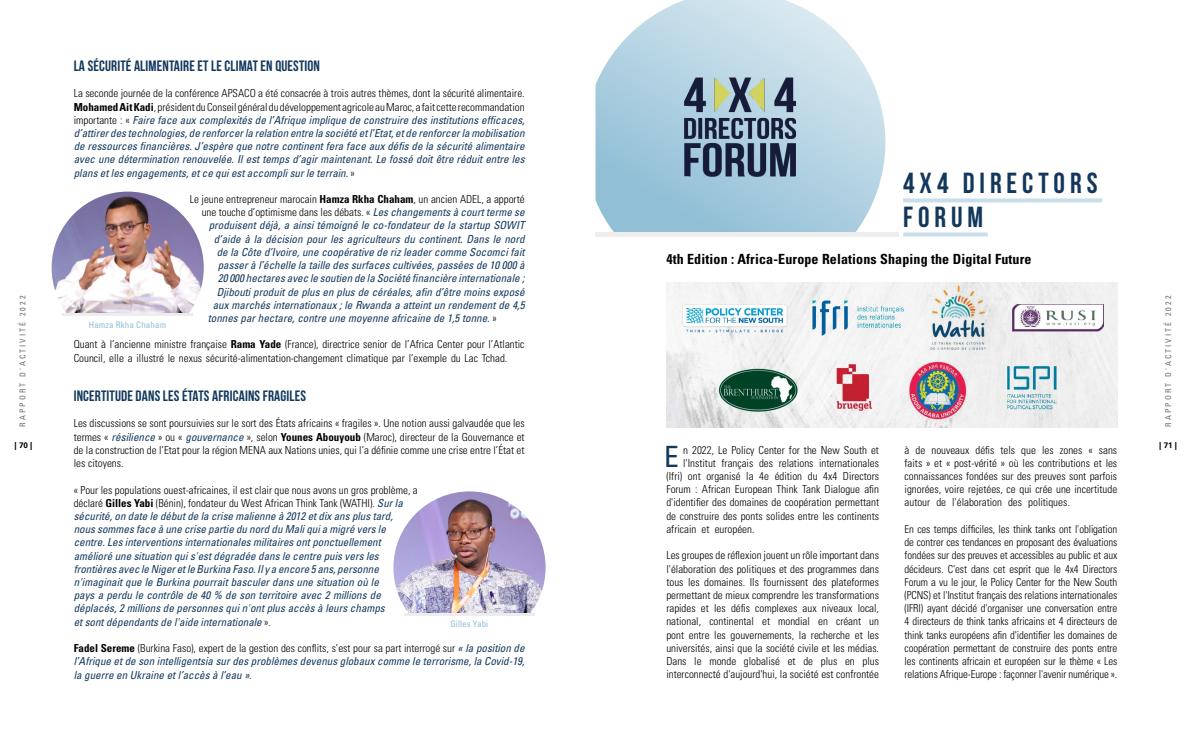
<style>
.page{position:relative;width:1191px;height:738px;background:#fff}
.page>*{position:absolute;margin:0;border:0;box-sizing:border-box;transform-origin:0 0}
.t1{font:condensed 29.3px "Univers LT Std";color:#13385c}
.t2{font:29px/34px "Bebas Neue";letter-spacing:.17em;color:#13385c}
.t3{font:700 15px "Bebas Neue";letter-spacing:.01em;color:#13385c}
.t4{font:700 condensed 14px "Univers LT Std";letter-spacing:.01em;color:#000}
.t5{font:300 condensed 11px/13.2px "Univers LT Std";color:#000;text-align:justify}
.t6{font:italic condensed 11px/13.2px "Univers LT Std";color:#13385c;text-align:justify}
.t7{font:condensed 9px "Univers LT Std";letter-spacing:.01em;color:#91bfd6}
.t8{font:condensed 8px "Univers LT Std";letter-spacing:.25em;color:#706f6f}
.t9{font:700 8px "Univers LT Std";color:#000}
.s1{font-weight:300;font-style:normal;color:#000}
.s2{font-weight:700;font-style:normal;color:#000}
.s3{font-weight:700}
.s4{font-weight:400;font-style:italic;color:#13385c}
</style>
<div class="page">
<img style="left:393px;top:491px;width:152px;height:121px">
<hr style="left:404px;top:612px;width:131px;height:2px;background:#ededed">
<img style="left:52px;top:191px;width:152px;height:122px">
<hr style="left:62px;top:313px;width:131px;height:2px;background:#ededed">
<svg style="left:595px;top:0;width:290px;height:232px;background:#bdd8e6"></svg>
<hr style="left:595px;top:232px;width:304px;height:4px;background:#ededed">
<svg style="left:903px;top:198px;width:199px;height:4px"></svg>
<svg style="left:903px;top:232px;width:84px;height:4px"></svg>
<img style="left:677px;top:63px;width:122px;height:122px">
<img style="left:666px;top:283px;width:451px;height:144px">
<h3 class="t3" style="left:74px;top:57px;width:248px">LA SÉCURITÉ ALIMENTAIRE ET LE CLIMAT EN QUESTION</h3>
<p class="t6" style="left:74px;top:87px;width:452px"><span class="s1">La seconde journée de la conférence APSACO a été consacrée à trois autres thèmes, dont la sécurité alimentaire.<br></span><span class="s2">Mohamed Ait Kadi</span><span class="s1">, président du Conseil général du développement agricole au Maroc, a fait cette recommandation importante : «</span> Faire face aux complexités de l’Afrique implique de construire des institutions efficaces, d’attirer des technologies, de renforcer la relation entre la société et l’Etat, et de renforcer la mobilisation de ressources financières. J’espère que notre continent fera face aux défis de la sécurité alimentaire avec une détermination renouvelée. Il est temps d’agir maintenant. Le fossé doit être réduit entre les plans et les engagements, et ce qui est accompli sur le terrain. <span class="s1">»</span></p>
<p class="t5" style="left:190px;top:192px;width:336px">Le jeune entrepreneur marocain <span class="s3">Hamza Rkha Chaham</span>, un ancien ADEL, a apporté</p>
<p class="t5" style="left:202px;top:206px;width:324px">une touche d’optimisme dans les débats. « <span class="s4">Les changements à court terme se</span></p>
<p class="t6" style="left:209px;top:219px;width:317px">produisent déjà, a ainsi témoigné le co-fondateur de la startup SOWIT</p>
<p class="t6" style="left:214px;top:232px;width:312px">d’aide à la décision pour les agriculteurs du continent. Dans le nord</p>
<p class="t6" style="left:217px;top:245px;width:309px">de la Côte d’Ivoire, une coopérative de riz leader comme Socomci fait</p>
<p class="t6" style="left:218px;top:258px;width:308px">passer à l’échelle la taille des surfaces cultivées, passées de 10 000 à</p>
<p class="t6" style="left:218px;top:271px;width:308px">20 000 hectares avec le soutien de la Société financière internationale ;</p>
<p class="t6" style="left:217px;top:285px;width:309px">Djibouti produit de plus en plus de céréales, afin d’être moins exposé</p>
<p class="t6" style="left:213px;top:298px;width:313px">aux marchés internationaux ; le Rwanda a atteint un rendement de 4,5</p>
<p class="t6" style="left:208px;top:311px;width:290px">tonnes par hectare, contre une moyenne africaine de 1,5 tonne. <span class="s1">»</span></p>
<p class="t5" style="left:74px;top:338px;width:452px">Quant à l’ancienne ministre française <span class="s3">Rama Yade</span> (France), directrice senior de l’Africa Center pour l’Atlantic<br>Council, elle a illustré le nexus sécurité-alimentation-changement climatique par l’exemple du Lac Tchad.</p>
<h3 class="t3" style="left:74px;top:387px;width:234px">INCERTITUDE DANS LES ÉTATS AFRICAINS FRAGILES</h3>
<p class="t5" style="left:74px;top:416px;width:452px">Les discussions se sont poursuivies sur le sort des États africains « fragiles ». Une notion aussi galvaudée que les termes « <span class="s4">résilience</span> » ou « <span class="s4">gouvernance</span> », selon <span class="s3">Younes Abouyoub</span> (Maroc), directeur de la Gouvernance et de la construction de l’Etat pour la région MENA aux Nations unies, qui l’a définie comme une crise entre l’État et les citoyens.</p>
<p class="t6" style="left:74px;top:482px;width:346px;text-align:left"><span class="s1">« Pour les populations ouest-africaines, il est clair que nous avons un gros problème, a déclaré</span> <span class="s2">Gilles Yabi</span> <span class="s1">(Bénin), fondateur du West African Think Tank (WATHI).</span> Sur la sécurité, on date le début de la crise malienne à 2012 et dix ans plus tard,<br>nous sommes face à une crise partie du nord du Mali qui a migré vers le centre. Les interventions internationales militaires ont ponctuellement amélioré une situation qui s'est dégradée dans le centre puis vers les frontières avec le Niger et le Burkina Faso. Il y a encore 5 ans, personne n'imaginait que le Burkina pourrait basculer dans une situation où le<br>pays a perdu le contrôle de 40 % de son territoire avec 2 millions de déplacés, 2 millions de personnes qui n'ont plus accès à leurs champs<br>et sont dépendants de l'aide internationale <span class="s1">».</span></p>
<p class="t6" style="left:74px;top:641px;width:452px"><span class="s2">Fadel Sereme</span> <span class="s1">(Burkina Faso), expert de la gestion des conflits, s’est pour sa part interrogé sur</span> « la position de l’Afrique et de son intelligentsia sur des problèmes devenus globaux comme le terrorisme, la Covid-19, la guerre en Ukraine et l’accès à l’eau »<span class="s1">.</span></p>
<h2 class="t2" style="left:903px;top:166px;width:196px">4X4 DIRECTORS<br>FORUM</h2>
<p class="t4" style="left:666px;top:251px;width:367px">4th Edition : Africa-Europe Relations Shaping the Digital Future</p>
<p class="t8" style="left:18px;top:426px;width:132px;rotate:-90deg">RAPPORT D'ACTIVITÉ 2022</p>
<p class="t8" style="left:1163px;top:426px;width:132px;rotate:-90deg">RAPPORT D'ACTIVITÉ 2022</p>
<p class="t9" style="left:15px;top:440px;width:19px">| 70 |</p>
<p class="t9" style="left:1159px;top:440px;width:19px">| 71 |</p>
<p class="t7" style="left:89px;top:318px;width:79px">Hamza Rkha Chaham</p>
<h1 class="t1" style="left:664px;top:437px;width:16px">E</h1>
<p class="t5" style="left:683px;top:443px;width:197px">n 2022, Le Policy Center for the New South et</p>
<p class="t5" style="left:904px;top:443px;width:214px">à de nouveaux défis tels que les zones « sans faits » et « post-vérité » où les contributions et les connaissances fondées sur des preuves sont parfois ignorées, voire rejetées, ce qui crée une incertitude autour de l'élaboration des politiques.</p>
<p class="t5" style="left:904px;top:522px;width:214px">En ces temps difficiles, les think tanks ont l'obligation de contrer ces tendances en proposant des évaluations fondées sur des preuves et accessibles au public et aux décideurs. C'est dans cet esprit que le 4x4 Directors Forum a vu le jour, le Policy Center for the New South (PCNS) et l'Institut français des relations internationales (IFRI) ayant décidé d'organiser une conversation entre 4 directeurs de think tanks africains et 4 directeurs de think tanks européens afin d'identifier les domaines de coopération permettant de construire des ponts entre les continents africain et européen sur le thème « Les relations Afrique-Europe : façonner l'avenir numérique ».</p>
<p class="t5" style="left:683px;top:456px;width:197px">l'Institut français des relations internationales</p>
<p class="t5" style="left:666px;top:469px;width:214px">(Ifri) ont organisé la 4e édition du 4x4 Directors</p>
<p class="t5" style="left:666px;top:482px;width:214px">Forum : African European Think Tank Dialogue afin</p>
<p class="t5" style="left:666px;top:495px;width:214px">d'identifier des domaines de coopération permettant</p>
<p class="t5" style="left:666px;top:509px;width:214px">de construire des ponts solides entre les continents</p>
<p class="t5" style="left:666px;top:522px;width:90px">africain et européen.</p>
<p class="t5" style="left:666px;top:548px;width:214px">Les groupes de réflexion jouent un rôle important dans l'élaboration des politiques et des programmes dans tous les domaines. Ils fournissent des plateformes permettant de mieux comprendre les transformations rapides et les défis complexes aux niveaux local, national, continental et mondial en créant un pont entre les gouvernements, la recherche et les universités, ainsi que la société civile et les médias.<br>Dans le monde globalisé et de plus en plus interconnecté d'aujourd'hui, la société est confrontée</p>
<p class="t7" style="left:450px;top:618px;width:39px">Gilles Yabi</p>
</div>
